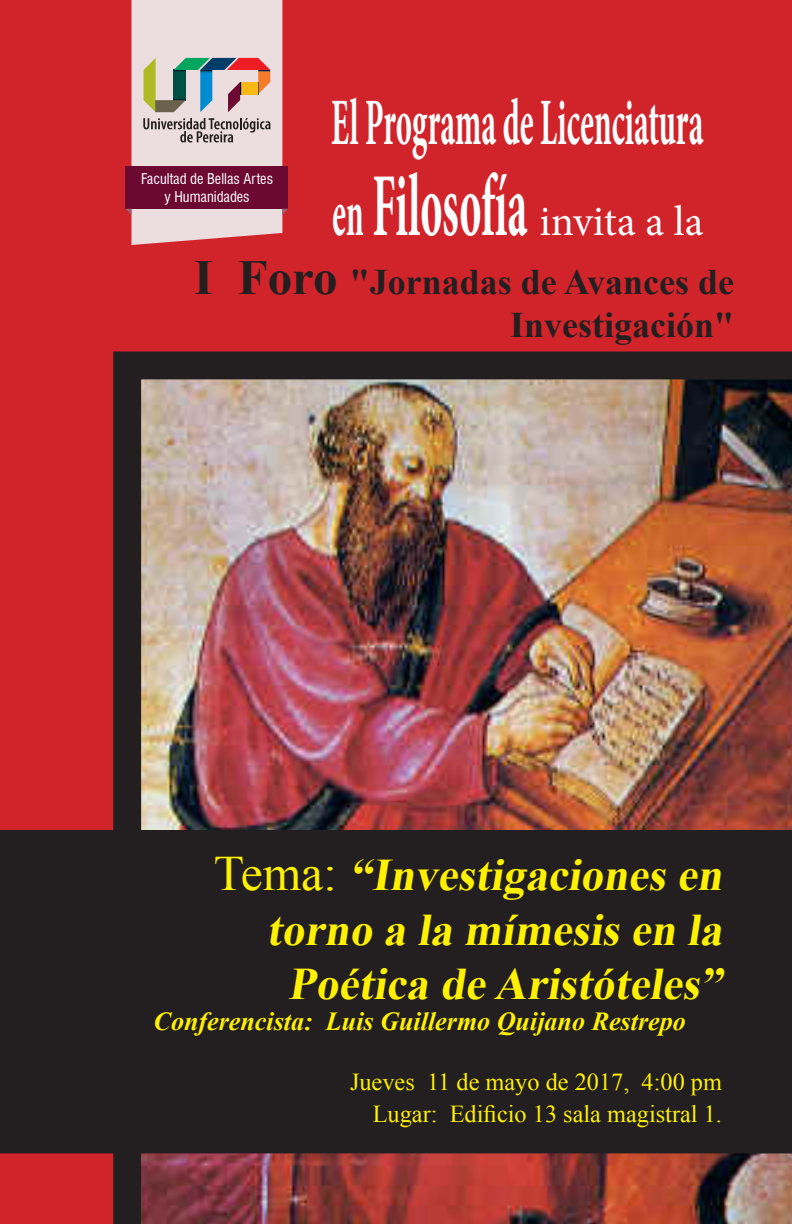
<style>
.page{position:relative;width:792px;height:1224px;background:#d1232a}
.page>*{position:absolute;margin:0;border:0;box-sizing:border-box;transform-origin:0 0}
.t1{font:700 condensed 91px "Minion Pro";color:#fff;scale:.5 1}
.t2{font:700 condensed 67.1px "Minion Pro";color:#fff;scale:.5 1}
.t3{font:italic 700 45.2px/54.2px "Times New Roman";color:#fff101;text-align:right}
.t4{font:700 36px/43.2px "Times New Roman";color:#231f20;text-align:right}
.t5{font:italic 700 26.1px "Times New Roman";color:#fff101}
.t6{font:24.3px "Times New Roman";color:#fff101}
.t7{font:condensed 14.5px/17.4px "Swiss 721 BT";color:#fff;text-align:center}
.s1{font-size:67.1px}
.s2{font-weight:400;font-stretch:normal;font-size:42.6px}
.s3{font-size:49px}
.s4{font-weight:400;font-style:normal;font-size:49.5px}
</style>
<div class="page">
<svg style="left:125px;top:0;width:163px;height:245px;background:#c59ba1"></svg>
<img style="left:113px;top:351px;width:679px;height:873px">
<div style="left:0;top:830px;width:792px;height:323px;background:#231f20"></div>
<p class="t2" style="left:331px;top:76px;width:746px">El Programa de Licenciatura</p>
<p class="t1" style="left:332px;top:143px;width:744px"><span class="s1">en</span> Filosofía <span class="s2">invita a la</span></p>
<p class="t4" style="left:194px;top:259px;width:541px"><span class="s3">I Foro</span> "Jornadas de Avances de<br>Investigación"</p>
<p class="t7" style="left:141px;top:170px;width:134px">Facultad de Bellas Artes y Humanidades</p>
<p class="t3" style="left:214px;top:847px;width:519px"><span class="s4">Te m a :</span> “Investigacionesen torno a la mímesisen la<br>Poética de Aristóteles”</p>
<p class="t5" style="left:154px;top:1003px;width:534px">Conferencista: Luis Guillermo Quijano Restrepo</p>
<p class="t6" style="left:350px;top:1066px;width:374px">Jueves 11 de mayo de 2017, 4:00 pm</p>
<p class="t6" style="left:373px;top:1097px;width:351px">Lugar: Edificio 13 sala magistral 1.</p>
</div>
